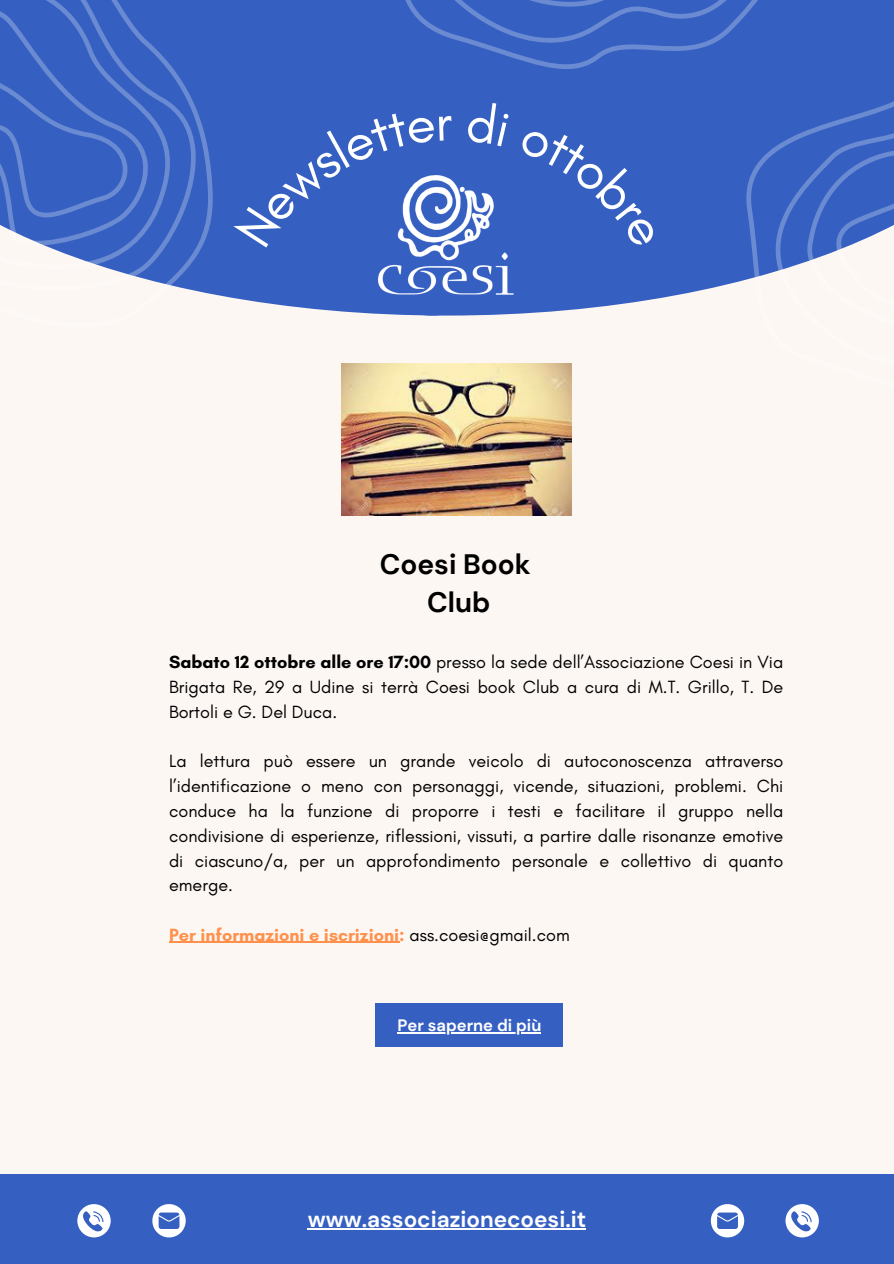
<style>
.page{position:relative;width:894px;height:1264px;background:#fff}
.page>*{position:absolute;margin:0;border:0;box-sizing:border-box;transform-origin:0 0}
.t1{font:700 28.05px/38.2px "DM Sans";color:#000;text-align:center}
.t2{font:700 22.5px "DM Sans";color:#fff}
.t3{font:18px/24.8px "Glacial Indifference";color:#000;text-align:justify}
.t4{font:700 18px "Glacial Indifference";color:#ff914d}
.t5{font:700 16.5px "DM Sans";color:#fff}
.s1{font-weight:700}
.s2{font-weight:400;color:#000}
</style>
<div class="page">
<div style="left:0;top:0;width:893px;height:1263px;background:#fdf7f3"></div>
<div style="left:0;top:0;width:893px;height:315px;background:#3560c2"></div>
<svg style="left:0;top:0;width:213px;height:315px"></svg>
<div style="left:0;top:1174px;width:893px;height:89px;background:#3560c2"></div>
<svg style="left:710px;top:1204px;width:34px;height:33px"></svg>
<svg style="left:785px;top:1204px;width:33px;height:33px"></svg>
<svg style="left:152px;top:1204px;width:34px;height:33px"></svg>
<svg style="left:77px;top:1204px;width:34px;height:33px"></svg>
<div style="left:375px;top:1003px;width:188px;height:44px;background:#3560c2"></div>
<hr style="left:397px;top:1032px;width:144px;height:1px;background:#fff">
<img style="left:342px;top:373px;width:229px;height:143px">
<hr style="left:307px;top:1227px;width:279px;height:2px;background:#fff">
<hr style="left:169px;top:941px;width:230px;height:2px;background:#ff914d">
<svg style="left:233px;top:0;width:661px;height:373px"></svg>
<h1 class="t1" style="left:379px;top:545px;width:152px">Coesi Book<br>Club</h1>
<p class="t3" style="left:169px;top:649px;width:615px"><span class="s1">Sabato 12 ottobre alle ore 17:00</span> presso la sede dell’Associazione Coesi in Via Brigata Re, 29 a Udine si terrà Coesi book Club a cura di M.T. Grillo, T. De Bortoli e G. Del Duca.</p>
<p class="t3" style="left:169px;top:748px;width:615px">La lettura può essere un grande veicolo di autoconoscenza attraverso l’identificazione o meno con personaggi, vicende, situazioni, problemi. Chi conduce ha la funzione di proporre i testi e facilitare il gruppo nella condivisione di esperienze, riflessioni, vissuti, a partire dalle risonanze emotive di ciascuno/a, per un approfondimento personale e collettivo di quanto emerge.</p>
<p class="t4" style="left:169px;top:923px;width:402px">Per informazioni e iscrizioni: <span class="s2">ass.coesi@gmail.com</span></p>
<p class="t5" style="left:397px;top:1014px;width:145px">Per saperne di più</p>
<p class="t2" style="left:307px;top:1204px;width:280px">www.associazionecoesi.it</p>
</div>
